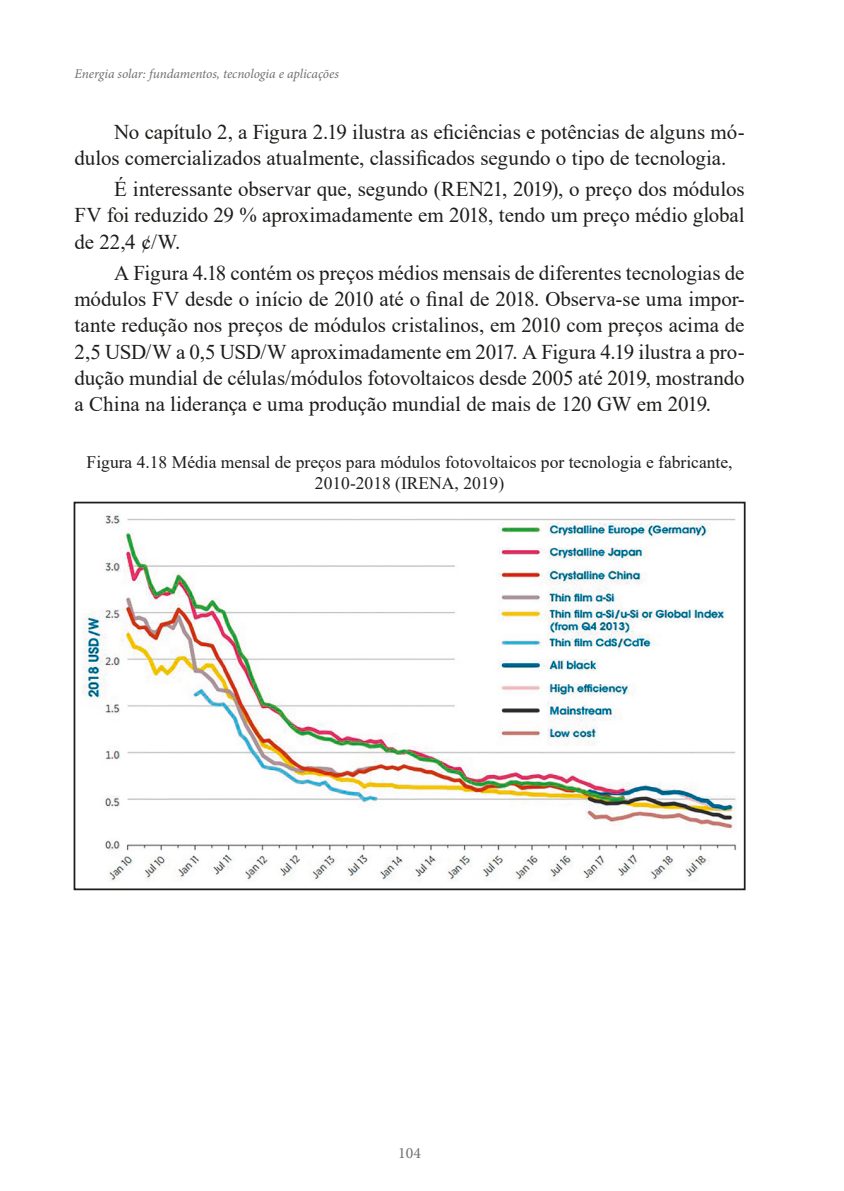
<style>
.page{position:relative;width:844px;height:1191px;background:#fff}
.page>*{position:absolute;margin:0;border:0;box-sizing:border-box;transform-origin:0 0}
.t1{font:21px/26.2px "Times New Roman";letter-spacing:-.005em;color:#1d1d1b;text-align:justify}
.t2{font:17.5px/21px "Times New Roman";color:#1d1d1b;text-align:center}
.t3{font:15.75px "Minion Pro";color:#70706f}
.t4{font:italic 13.3px "Minion Pro";letter-spacing:-.005em;color:#70706f}
</style>
<div class="page">
<img style="left:82px;top:514px;width:654px;height:368px">
<div style="left:74px;top:502px;width:671px;height:388px;border:2px solid #1d1d1b"></div>
<p class="t4" style="left:74px;top:65px;width:266px">Energia solar: fundamentos, tecnologia e aplicações</p>
<p class="t1" style="left:74px;top:118px;width:671px;text-indent:40px">No capítulo 2, a Figura 2.19 ilustra as eficiências e potências de alguns mó&shy;dulos comercializados atualmente, classificados segundo o tipo de tecnologia.</p>
<p class="t1" style="left:74px;top:175px;width:671px;text-indent:40px">É interessante observar que, segundo (REN21, 2019), o preço dos módulos FV foi reduzido 29 % aproximadamente em 2018, tendo um preço médio global de 22,4 ¢/W.</p>
<p class="t1" style="left:74px;top:259px;width:671px;text-indent:40px">A Figura 4.18 contém os preços médios mensais de diferentes tecnologias de módulos FV desde o início de 2010 até o final de 2018. Observa-se uma impor&shy;tante redução nos preços de módulos cristalinos, em 2010 com preços acima de 2,5 USD/W a 0,5 USD/W aproximadamente em 2017. A Figura 4.19 ilustra a pro&shy;dução mundial de células/módulos fotovoltaicos desde 2005 até 2019, mostrando a China na liderança e uma produção mundial de mais de 120 GW em 2019.</p>
<p class="t2" style="left:87px;top:451px;width:647px">Figura 4.18 Média mensal de preços para módulos fotovoltaicos por tecnologia e fabricante,<br>2010-2018 (IRENA, 2019)</p>
<p class="t3" style="left:398px;top:1142px;width:24px">104</p>
</div>
